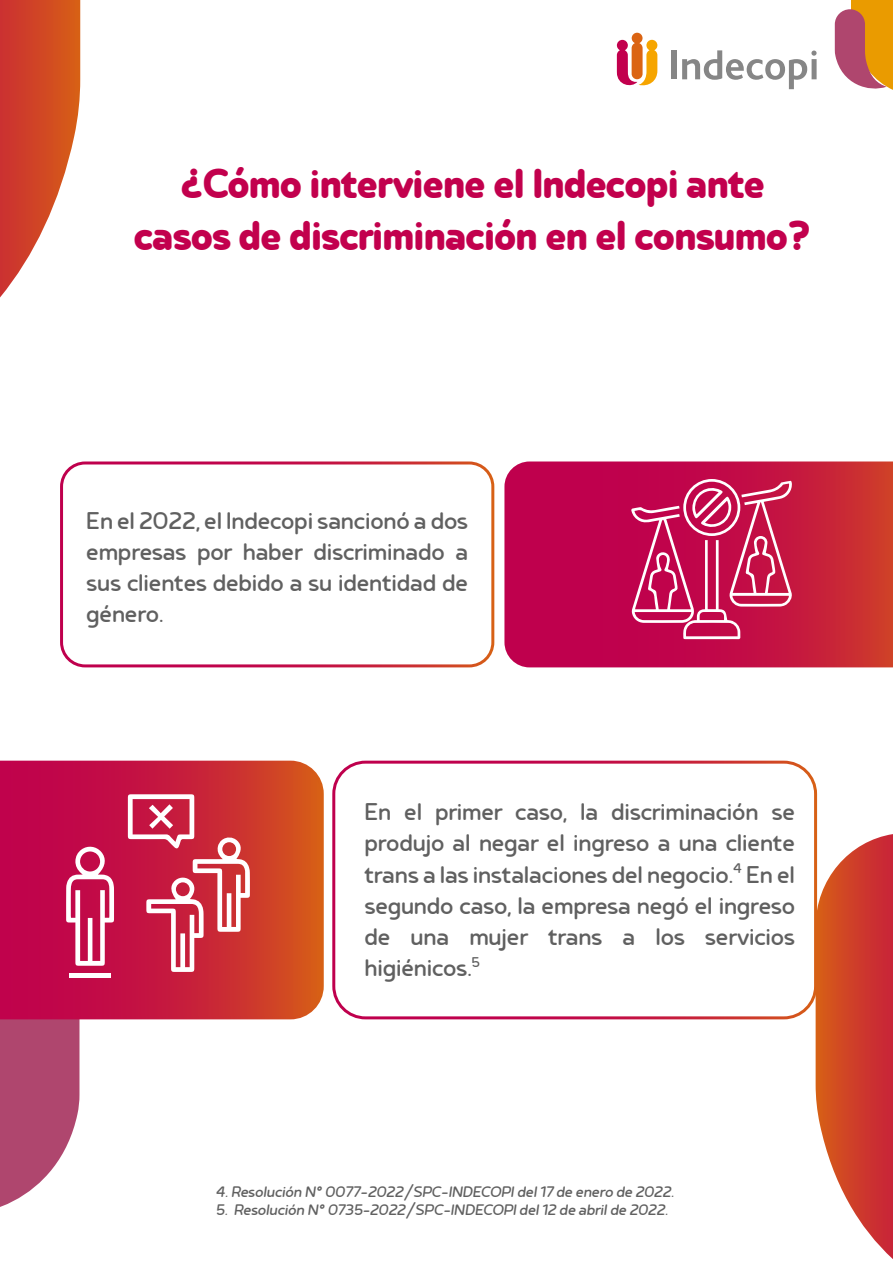
<style>
.page{position:relative;width:893px;height:1263px;background:#fff}
.page>*{position:absolute;margin:0;border:0;box-sizing:border-box;transform-origin:0 0}
.t1{font:700 49.65px/52.3px "Betm Rounded";letter-spacing:-.03em;color:#c2004d;text-align:center}
.t2{font:28.5px/31.2px "Betm Rounded";letter-spacing:-.03em;color:#606060;text-align:justify}
.t3{font:italic 18px "Betm Rounded";letter-spacing:-.03em;color:#606060}
</style>
<div class="page">
<svg style="left:816px;top:834px;width:77px;height:425px"></svg>
<svg style="left:0;top:0;width:80px;height:297px"></svg>
<svg style="left:835px;top:0;width:58px;height:90px;background:#d3834d"></svg>
<div style="left:672px;top:50px;width:5px;height:29px;background:#868686"></div>
<svg style="left:682px;top:50px;width:135px;height:39px"></svg>
<svg style="left:617px;top:33px;width:40px;height:53px"></svg>
<div style="left:60px;top:461px;width:434px;height:206px;border:3px solid #fff;border-radius:24px"></div>
<svg style="left:504px;top:461px;width:389px;height:206px;background:#c31444"></svg>
<div style="left:332px;top:761px;width:485px;height:258px;border:3px solid #fff;border-radius:32px"></div>
<svg style="left:0;top:761px;width:324px;height:258px;background:#ca2d35"></svg>
<svg style="left:631px;top:479px;width:162px;height:160px;background:#cb3267"></svg>
<svg style="left:0;top:845px;width:114px;height:362px"></svg>
<div style="left:69px;top:973px;width:42px;height:5px;background:#fff"></div>
<svg style="left:128px;top:794px;width:122px;height:178px"></svg>
<h1 class="t1" style="left:134px;top:155px;width:679px">¿Cómo interviene el Indecopi ante casos de discriminación en el consumo?</h1>
<p class="t2" style="left:86px;top:503px;width:384px">En el 2022, el Indecopi sancionó a dos empresas por haber discriminado a sus clientes debido a su identidad de género.</p>
<p class="t2" style="left:364px;top:795px;width:433px">En el primer caso, la discriminación se produjo al negar el ingreso a una cliente trans a las instalaciones del negocio.<sup>4</sup> En el segundo caso, la empresa negó el ingreso de una mujer trans a los servicios higiénicos.<sup>5</sup></p>
<p class="t3" style="left:216px;top:1181px;width:460px">4. Resolución N° 0077-2022/SPC-INDECOPI del 17 de enero de 2022.</p>
<p class="t3" style="left:216px;top:1199px;width:454px">5. Resolución N° 0735-2022/SPC-INDECOPI del 12 de abril de 2022.</p>
</div>
